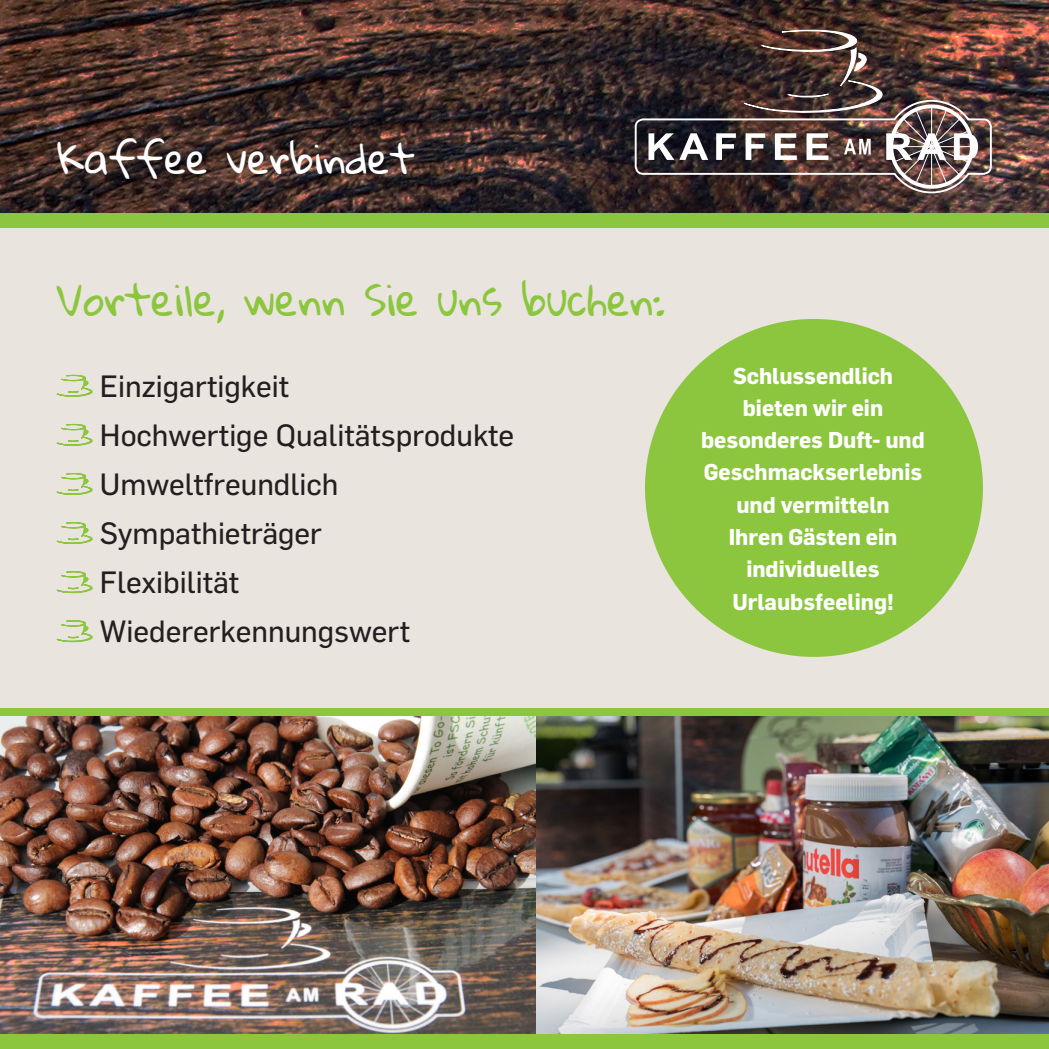
<style>
.page{position:relative;width:1049px;height:1049px;background:#e9e4de}
.page>*{position:absolute;margin:0;border:0;box-sizing:border-box;transform-origin:0 0}
.t1{font:42.75px "Gloria Hallelujah";color:#8bc63e}
.t2{font:40.25px "Gloria Hallelujah";color:#fff}
.t3{font:30.25px "Flama Basic";color:#231f20}
.t4{font:700 22.5px/32.2px "Flama";color:#fff;text-align:center}
</style>
<div class="page">
<img style="left:0;top:0;width:1049px;height:214px">
<img style="left:634px;top:29px;width:358px;height:165px">
<div style="left:0;top:214px;width:1049px;height:14px;background:#8bc63e"></div>
<img style="left:535px;top:716px;width:514px;height:319px">
<img style="left:0;top:716px;width:535px;height:319px">
<div style="left:645px;top:319px;width:338px;height:338px;background:#8bc63e;border-radius:50%"></div>
<svg style="left:56px;top:374px;width:37px;height:23px"></svg>
<svg style="left:56px;top:423px;width:37px;height:23px"></svg>
<svg style="left:56px;top:473px;width:37px;height:22px"></svg>
<svg style="left:56px;top:522px;width:37px;height:23px"></svg>
<svg style="left:56px;top:571px;width:37px;height:23px"></svg>
<svg style="left:56px;top:620px;width:37px;height:23px"></svg>
<div style="left:0;top:709px;width:1049px;height:7px;background:#8bc63e"></div>
<div style="left:0;top:1035px;width:1049px;height:14px;background:#8bc63e"></div>
<p class="t2" style="left:57px;top:136px;width:360px">Kaffee verbindet</p>
<p class="t1" style="left:57px;top:276px;width:610px">Vorteile, wenn Sie uns buchen:</p>
<p class="t3" style="left:100px;top:365px;width:191px">Einzigartigkeit</p>
<p class="t3" style="left:100px;top:414px;width:416px">Hochwertige Qualitätsprodukte</p>
<p class="t3" style="left:100px;top:463px;width:240px">Umweltfreundlich</p>
<p class="t3" style="left:100px;top:512px;width:223px">Sympathieträger</p>
<p class="t3" style="left:100px;top:561px;width:141px">Flexibilität</p>
<p class="t3" style="left:100px;top:610px;width:312px">Wiedererkennungswert</p>
<p class="t4" style="left:733px;top:358px;width:161px">Schlussendlich</p>
<p class="t4" style="left:701px;top:390px;width:225px">bieten wir ein besonderes Duft- und<br>Geschmackserlebnis</p>
<p class="t4" style="left:729px;top:487px;width:170px">und vermitteln<br>Ihren Gästen ein individuelles<br>Urlaubsfeeling!</p>
</div>
